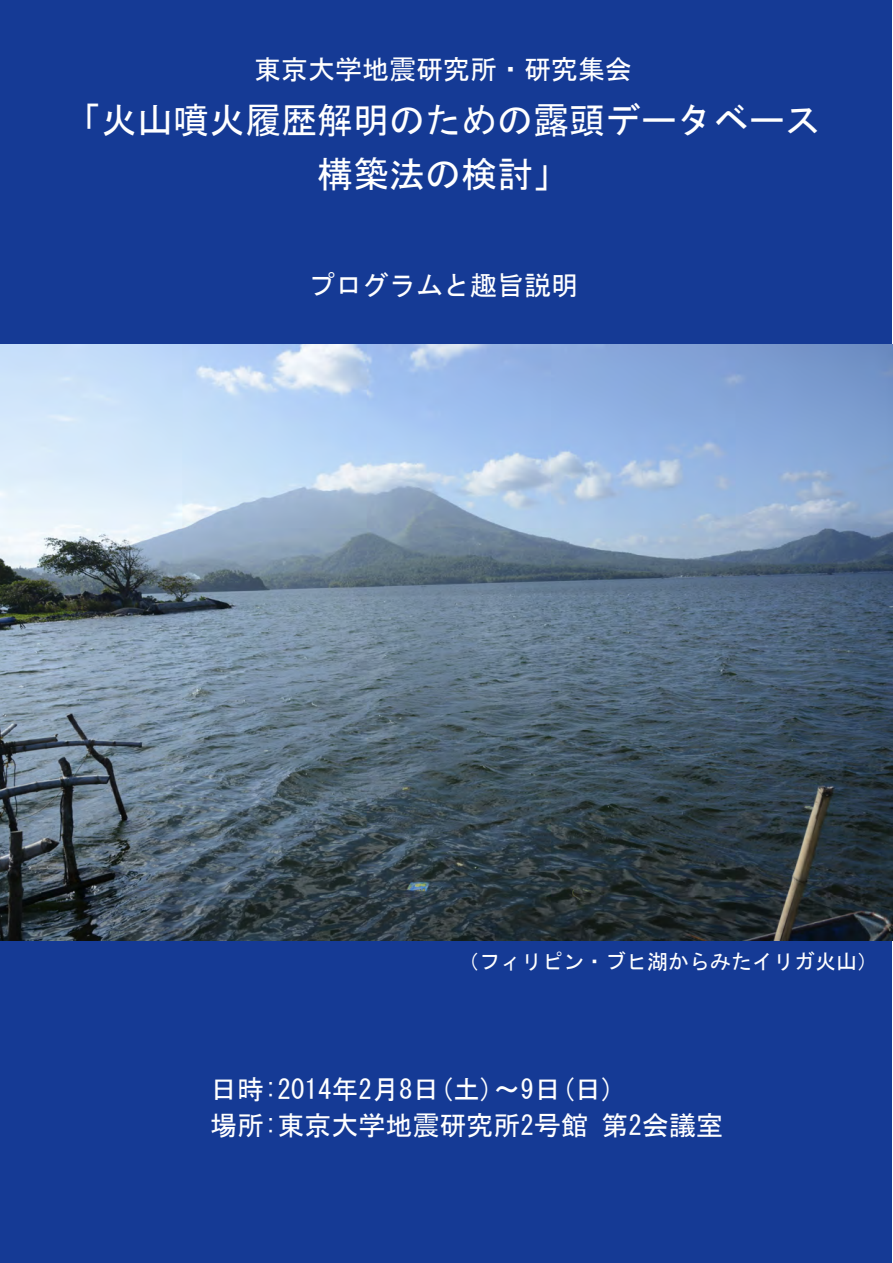
<style>
.page{position:relative;width:893px;height:1263px;background:#fff}
.page>*{position:absolute;margin:0;border:0;box-sizing:border-box;transform-origin:0 0}
.t1{font:36px/54px "MS Gothic";color:#fff;text-align:center}
.t2{font:27px/36px "MS Gothic";color:#fff}
.t3{font:21px "MS Gothic";color:#fff}
</style>
<div class="page">
<div style="left:0;top:0;width:891px;height:1263px;background:#153a95"></div>
<img style="left:0;top:344px;width:893px;height:596px">
<p class="t2" style="left:254px;top:51px;width:379px">東京大学地震研究所・研究集会</p>
<h1 class="t1" style="left:65px;top:93px;width:757px">「火山噴火履歴解明のための露頭データベース構築法の検討」</h1>
<p class="t2" style="left:308px;top:267px;width:271px">プログラムと趣旨説明</p>
<p class="t3" style="left:458px;top:951px;width:421px">（フィリピン・ブヒ湖からみたイリガ火山）</p>
<p class="t2" style="left:210px;top:1071px;width:514px">日時:2014年2月8日(土)〜9日(日)<br>場所:東京大学地震研究所2号館 第2会議室</p>
</div>
